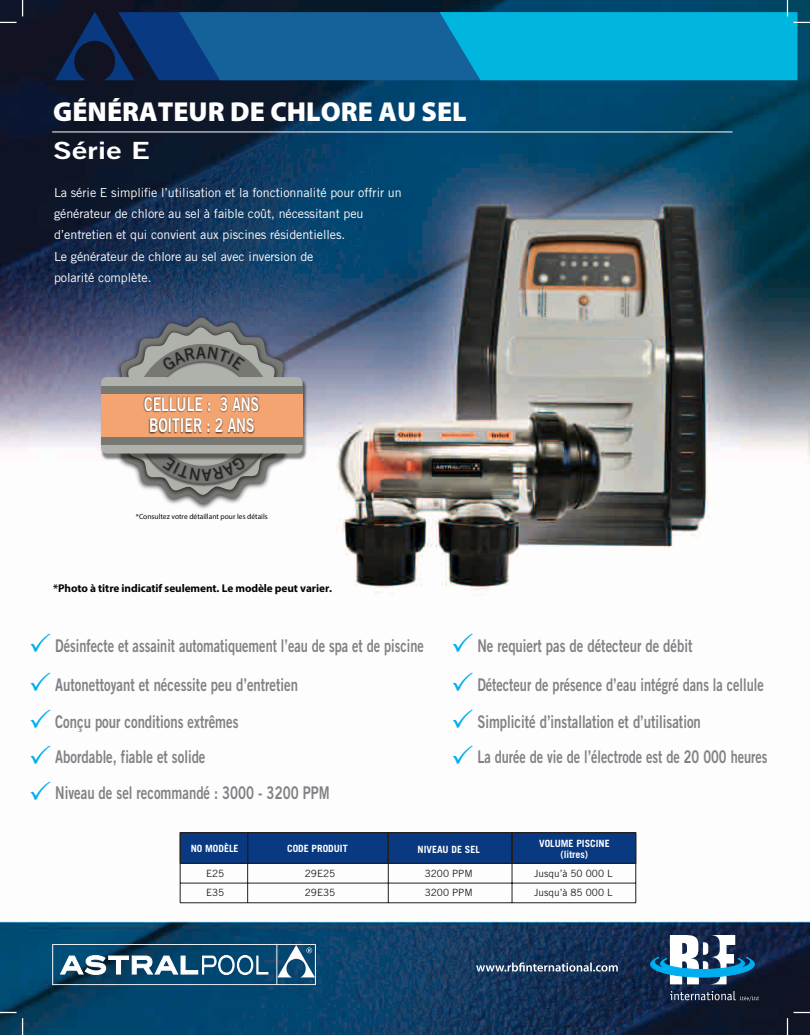
<style>
.page{position:relative;width:810px;height:1035px;background:#fff}
.page>*{position:absolute;margin:0;border:0;box-sizing:border-box;transform-origin:0 0}
.t1{font:900 27.5px "Myriad Pro";color:#fff}
.t2{font:23.75px "Trade Gothic Bold Two";color:#fff;scale:1.3 1}
.t3{font:19px/21px "Trade Gothic Bold Two";color:#fff;scale:.73 1}
.t4{font:17.5px/37px "Trade Gothic Bold Two";color:#808285;scale:.73 1}
.t5{font:17.5px/37px "Trade Gothic Bold Two";color:#808285;scale:.75 1}
.t6{font:12.5px/21.2px "Trade Gothic";letter-spacing:-.005em;color:#fff}
.t7{font:700 11.25px "Myriad Pro";letter-spacing:-.005em;color:#050504}
.t8{font:10px/19.4px "Trade Gothic";color:#231f20}
.t9{font:700 10px/11.2px "Trade Gothic";color:#fff;text-align:center}
.t10{font:7.5px "Myriad Pro";color:#050504}
</style>
<div class="page">
<img style="left:0;top:0;width:810px;height:1035px">
<svg style="left:52px;top:944px;width:264px;height:41px;background:#41708e"></svg>
<svg style="left:670px;top:991px;width:88px;height:10px"></svg>
<svg style="left:651px;top:935px;width:104px;height:49px"></svg>
<svg style="left:476px;top:962px;width:142px;height:10px"></svg>
<svg style="left:180px;top:832px;width:456px;height:71px"></svg>
<hr style="left:512px;top:883px;width:124px;height:1px;background:#231f20">
<hr style="left:512px;top:902px;width:124px;height:1px;background:#231f20">
<hr style="left:52px;top:131px;width:681px;height:1px;background:#fff">
<svg style="left:787px;top:1018px;width:1px;height:17px"></svg>
<svg style="left:22px;top:0;width:1px;height:16px"></svg>
<svg style="left:794px;top:1012px;width:16px;height:1px"></svg>
<svg style="left:55px;top:0;width:755px;height:80px;background:#096f9b"></svg>
<svg style="left:0;top:1012px;width:23px;height:23px"></svg>
<svg style="left:0;top:22px;width:17px;height:1px"></svg>
<img style="left:104px;top:312px;width:198px;height:200px">
<svg style="left:110px;top:318px;width:185px;height:186px"></svg>
<img style="left:113px;top:322px;width:178px;height:181px">
<img style="left:100px;top:378px;width:209px;height:84px">
<div style="left:101px;top:377px;width:202px;height:77px;background:#afb2aa;border-radius:6px"></div>
<div style="left:101px;top:393px;width:202px;height:45px;background:#f3a471"></div>
<div style="left:101px;top:386px;width:202px;height:7px;background:#777774"></div>
<div style="left:101px;top:438px;width:202px;height:7px;background:#777774"></div>
<svg style="left:31px;top:745px;width:19px;height:19px"></svg>
<svg style="left:31px;top:780px;width:19px;height:20px"></svg>
<svg style="left:31px;top:709px;width:19px;height:19px"></svg>
<svg style="left:31px;top:672px;width:19px;height:19px"></svg>
<svg style="left:31px;top:632px;width:19px;height:20px"></svg>
<svg style="left:453px;top:745px;width:20px;height:19px"></svg>
<svg style="left:453px;top:709px;width:20px;height:19px"></svg>
<svg style="left:453px;top:672px;width:20px;height:19px"></svg>
<svg style="left:453px;top:632px;width:20px;height:20px"></svg>
<svg style="left:118px;top:327px;width:167px;height:168px"></svg>
<h1 class="t1" style="left:53px;top:93px;width:415px">GÉNÉRATEUR DE CHLORE AU SEL</h1>
<h2 class="t2" style="left:53px;top:135px;width:76px">Série E</h2>
<p class="t6" style="left:54px;top:182px;width:349px">La série E simplifie l’utilisation et la fonctionnalité pour offrir un générateur de chlore au sel à faible coût, nécessitant peu d’entretien et qui convient aux piscines résidentielles.<br>Le générateur de chlore au sel avec inversion de<br>polarité complète.</p>
<h3 class="t3" style="left:144px;top:393px;width:159px">CELLULE : 3 ANS<br>BOITIER : 2 ANS</h3>
<p class="t10" style="left:136px;top:512px;width:133px">*Consultez votre détaillant pour les détails</p>
<p class="t7" style="left:53px;top:581px;width:281px">*Photo à titre indicatif seulement. Le modèle peut varier.</p>
<h3 class="t4" style="left:55px;top:627px;width:507px">Désinfecte et assainit automatiquement l’eau de spa et de piscine</h3>
<h3 class="t5" style="left:55px;top:666px;width:325px">Autonettoyant et nécessite peu d’entretien<br>Conçu pour conditions extrêmes</h3>
<h3 class="t5" style="left:55px;top:739px;width:367px;line-height:35.9px">Abordable, fiable et solide<br>Niveau de sel recommandé : 3000 - 3200 PPM</h3>
<h3 class="t5" style="left:477px;top:627px;width:288px">Ne requiert pas de détecteur de débit</h3>
<h3 class="t4" style="left:477px;top:666px;width:394px">Détecteur de présence d’eau intégré dans la cellule<br>Simplicité d’installation et d’utilisation</h3>
<h3 class="t4" style="left:477px;top:738px;width:399px">La durée de vie de l’électrode est de 20 000 heures</h3>
<p class="t9" style="left:191px;top:843px;width:49px">NO MODÈLE</p>
<p class="t9" style="left:287px;top:843px;width:62px">CODE PRODUIT</p>
<p class="t9" style="left:418px;top:843px;width:64px">NIVEAU DE SEL</p>
<p class="t9" style="left:539px;top:837px;width:72px">VOLUME PISCINE (litres)</p>
<p class="t8" style="left:206px;top:863px;width:20px">E25</p>
<p class="t8" style="left:425px;top:863px;width:50px">3200 PPM<br>3200 PPM</p>
<p class="t8" style="left:534px;top:863px;width:80px">Jusqu’à 50 000 L</p>
<p class="t8" style="left:305px;top:863px;width:32px">29E25<br>29E35</p>
<p class="t8" style="left:206px;top:883px;width:20px">E35</p>
<p class="t8" style="left:534px;top:883px;width:80px">Jusqu’à 85 000 L</p>
</div>
